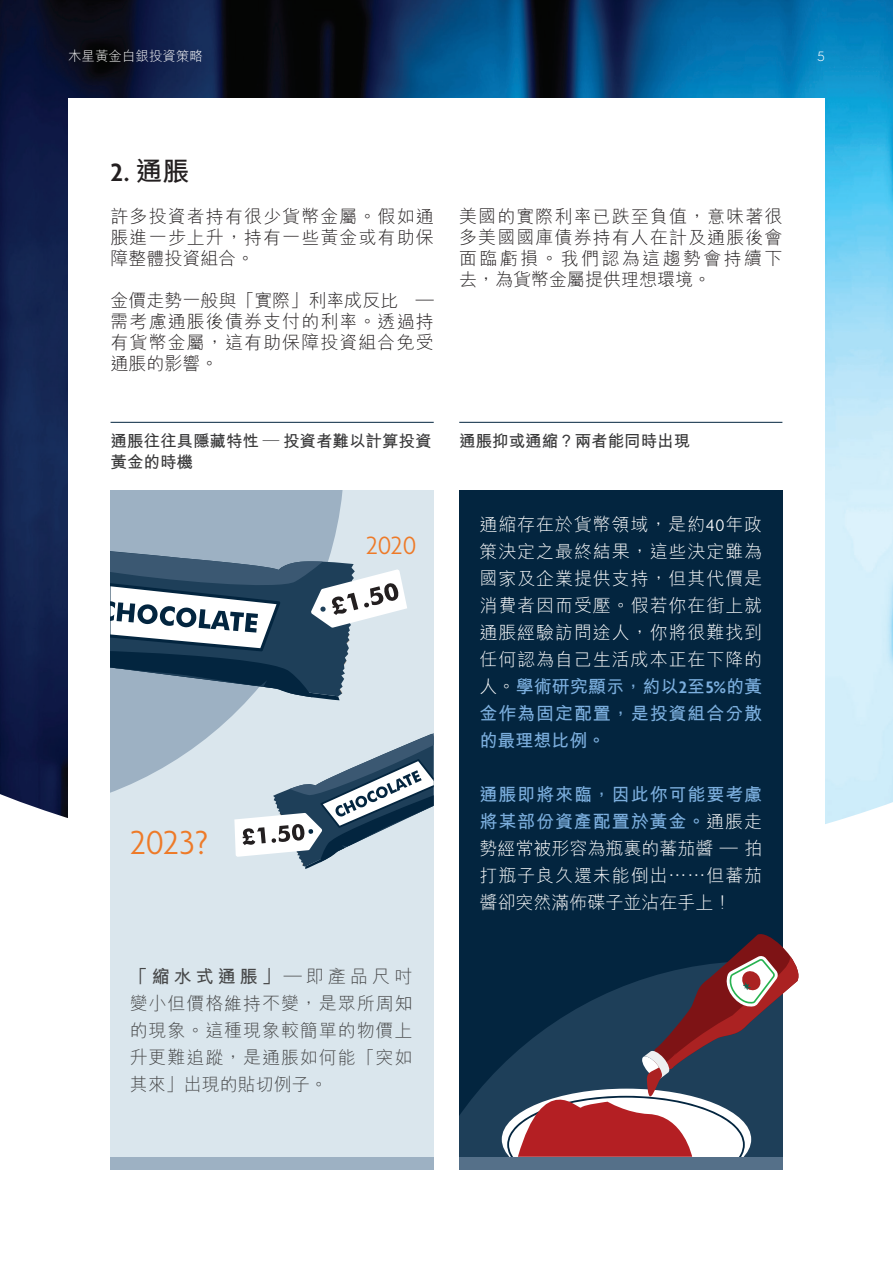
<style>
.page{position:relative;width:893px;height:1263px;background:#fff}
.page>*{position:absolute;margin:0;border:0;box-sizing:border-box;transform-origin:0 0}
.t1{font:300 36px "Agenda";color:#ee7a28}
.t2{font:600 27px "Agenda";color:#231f20}
.t3{font:300 27px "Agenda";color:#ee7a28}
.t4{font:300 18px/27px "M Hei HK";letter-spacing:.05em;color:#fff;text-align:justify}
.t5{font:300 18px/21px "M Hei HK";letter-spacing:.06em;color:#231f20;text-align:justify}
.t6{font:300 18px/27px "M Hei HK";letter-spacing:.05em;color:#464748;text-align:justify}
.t7{font:700 16.5px/21px "M Hei HK";color:#383839}
.t8{font:300 13.5px "M Hei HK";color:#fff}
.t9{font:300 13.5px "Hurme Geometric Sans 3";color:#fff}
.s1{font-family:"M Hei HK";font-weight:700}
.s2{font-weight:700}
.s3{font-family:"Agenda"}
.s4{font-weight:700;color:#7cafde}
.s5{font-family:"Agenda";font-weight:600;color:#7cafde}
</style>
<div class="page">
<img style="left:0;top:0;width:893px;height:824px">
<div style="left:68px;top:98px;width:757px;height:336px;background:#fff"></div>
<div style="left:68px;top:403px;width:757px;height:591px;background:#fff"></div>
<hr style="left:111px;top:422px;width:323px;height:1px;background:#03253f">
<hr style="left:459px;top:422px;width:323px;height:1px;background:#03253f">
<div style="left:459px;top:490px;width:323px;height:669px;background:#03253f"></div>
<svg style="left:459px;top:1066px;width:43px;height:91px;fill:#1e3f59"></svg>
<svg style="left:502px;top:932px;width:297px;height:225px"></svg>
<div style="left:111px;top:490px;width:323px;height:671px;background:#dae6ed"></div>
<svg style="left:111px;top:490px;width:232px;height:303px;fill:#9db1c3"></svg>
<svg style="left:194px;top:731px;width:240px;height:138px"></svg>
<svg style="left:111px;top:549px;width:296px;height:151px"></svg>
<div style="left:111px;top:1157px;width:323px;height:13px;background:#9db1c3"></div>
<div style="left:459px;top:1157px;width:323px;height:13px;background:#557089"></div>
<p class="t8" style="left:68px;top:46px;width:137px">木星黃金白銀投資策略</p>
<p class="t9" style="left:817px;top:47px;width:9px">5</p>
<h2 class="t2" style="left:111px;top:158px;width:80px">2. <span class="s1">通脹</span></h2>
<p class="t5" style="left:111px;top:205px;width:325px">許多投資者持有很少貨幣金屬。假如通脹進一步上升，持有一些黃金或有助保障整體投資組合。</p>
<p class="t5" style="left:111px;top:289px;width:325px">金價走勢一般與「實際」利率成反比 —需考慮通脹後債券支付的利率。透過持有貨幣金屬，這有助保障投資組合免受通脹的影響。</p>
<p class="t5" style="left:459px;top:205px;width:325px">美國的實際利率已跌至負值，意味著很多美國國庫債券持有人在計及通脹後會面臨虧損。我們認為這趨勢會持續下去，為貨幣金屬提供理想環境。</p>
<p class="t7" style="left:111px;top:429px;width:323px">通脹往往具隱藏特性 — 投資者難以計算投資黃金的時機</p>
<p class="t7" style="left:459px;top:429px;width:232px">通脹抑或通縮？兩者能同時出現</p>
<h1 class="t1" style="left:130px;top:823px;width:80px">2023?</h1>
<h2 class="t3" style="left:366px;top:531px;width:52px">2020</h2>
<p class="t6" style="left:130px;top:962px;width:284px"><span class="s2">「縮水式通脹」</span>—即產品尺吋變小但價格維持不變，是眾所周知的現象。這種現象較簡單的物價上升更難追蹤，是通脹如何能「突如其來」出現的貼切例子。</p>
<p class="t4" style="left:479px;top:510px;width:284px">通縮存在於貨幣領域，是約<span class="s3">40</span>年政策決定之最終結果，這些決定雖為國家及企業提供支持，但其代價是消費者因而受壓。假若你在街上就通脹經驗訪問途人，你將很難找到任何認為自己生活成本正在下降的人。<span class="s4">學術研究顯示，約以</span><span class="s5">2</span><span class="s4">至</span><span class="s5">5%</span><span class="s4">的黃金作為固定配置，是投資組合分散的最理想比例。</span></p>
<p class="t4" style="left:479px;top:780px;width:284px"><span class="s4">通脹即將來臨，因此你可能要考慮將某部份資產配置於黃金。</span>通脹走勢經常被形容為瓶裏的蕃茄醬 — 拍打瓶子良久還未能倒出⋯⋯但蕃茄醬卻突然滿佈碟子並沾在手上！</p>
</div>
